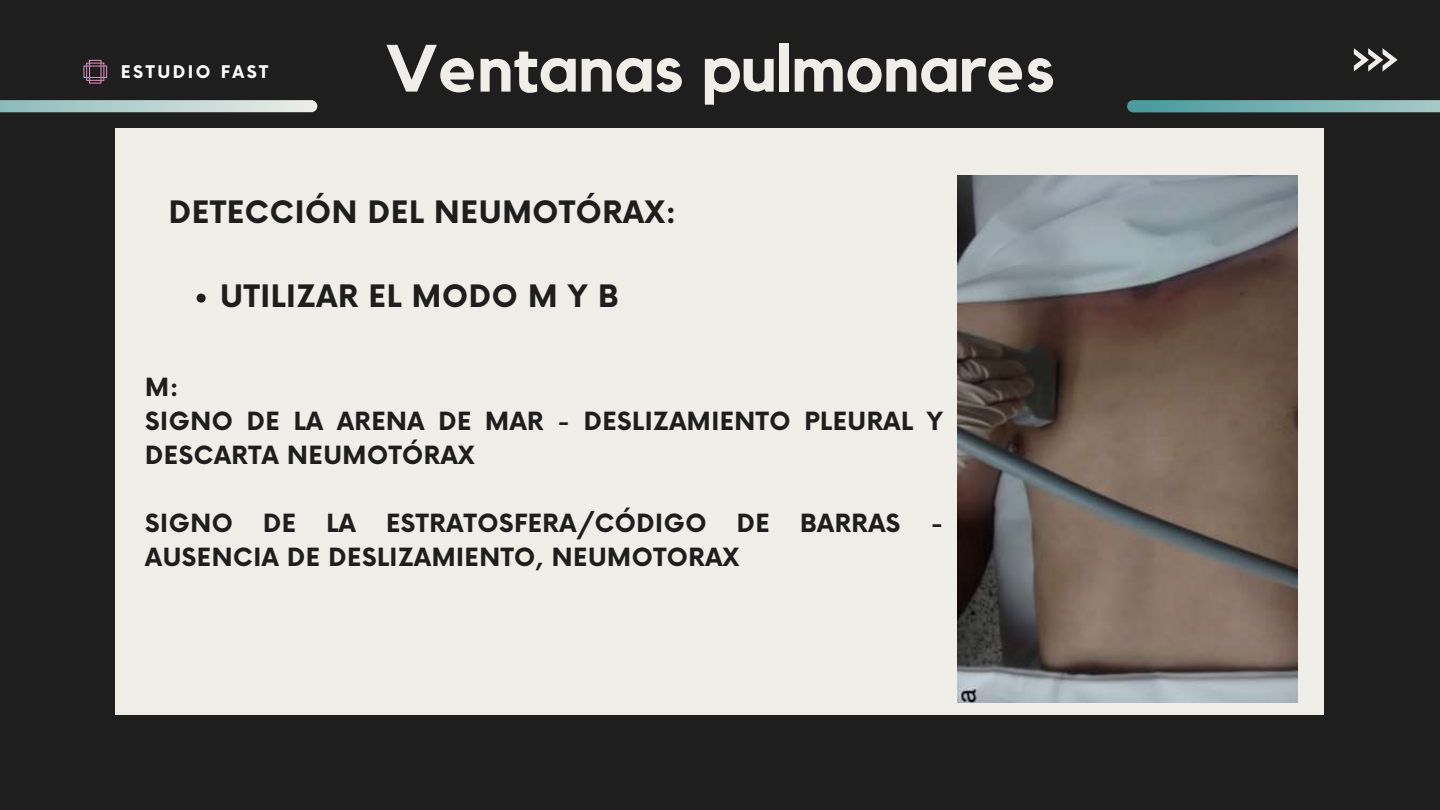
<style>
.page{position:relative;width:1440px;height:810px;background:#1e1e1e}
.page>*{position:absolute;margin:0;border:0;box-sizing:border-box;transform-origin:0 0}
.t1{font:700 66px "Kollektif";color:#efeee9}
.t2{font:700 30.1px "Now";letter-spacing:.02em;color:#1e1e1e}
.t3{font:700 24.5px/34.1px "Now";letter-spacing:.02em;color:#1e1e1e}
.t4{font:700 17px "Now";letter-spacing:.145em;color:#fff}
</style>
<div class="page">
<div style="left:116px;top:128px;width:1208px;height:587px;background:#efeee9"></div>
<svg style="left:1354px;top:48px;width:44px;height:23px"></svg>
<svg style="left:0;top:100px;width:317px;height:12px;background:#b9d1cf"></svg>
<svg style="left:1127px;top:100px;width:313px;height:12px;background:#74aeaf"></svg>
<svg style="left:197px;top:294px;width:9px;height:9px"></svg>
<img style="left:957px;top:176px;width:341px;height:526px">
<p class="t4" style="left:121px;top:63px;width:149px">ESTUDIO FAST</p>
<h1 class="t1" style="left:385px;top:38px;width:671px">Ventanas pulmonares</h1>
<p class="t2" style="left:169px;top:196px;width:509px">DETECCIÓN DEL NEUMOTÓRAX:</p>
<p class="t2" style="left:220px;top:280px;width:400px">UTILIZAR EL MODO M Y B</p>
<p class="t3" style="left:145px;top:372px;width:799px">M:<br>SIGNO DE LA ARENA DE MAR - DESLIZAMIENTO PLEURAL Y<br>DESCARTA NEUMOTÓRAX</p>
<p class="t3" style="left:145px;top:508px;width:799px">SIGNO DE LA ESTRATOSFERA/CÓDIGO DE BARRAS -<br>AUSENCIA DE DESLIZAMIENTO, NEUMOTORAX</p>
</div>
